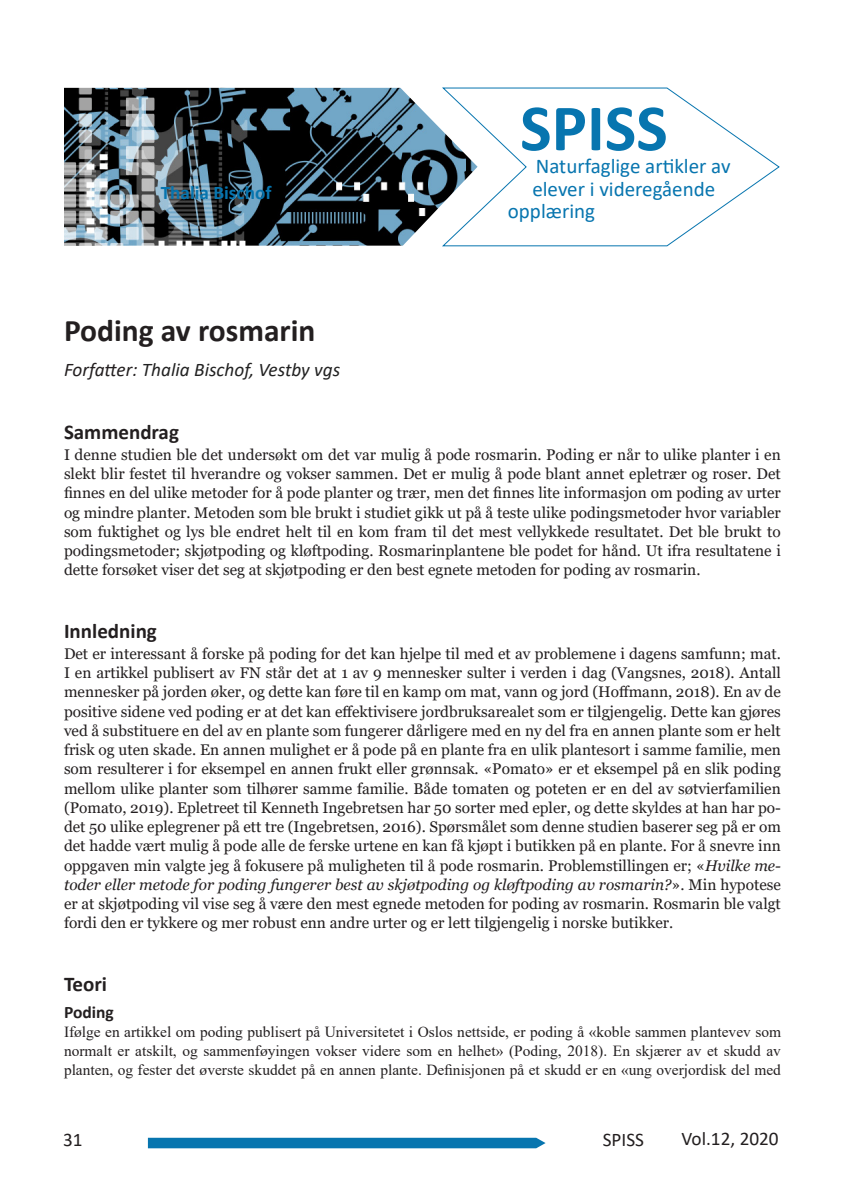
<style>
.page{position:relative;width:844px;height:1191px;background:#fff}
.page>*{position:absolute;margin:0;border:0;box-sizing:border-box;transform-origin:0 0}
.t1{font:700 66.5px "Calibri";color:#0775af}
.Tittel{font:700 31.5px "Calibri";color:#231f20}
.t2{font:21px "Calibri";color:#0775af}
.Mellomtittel_1{font:700 21px "Calibri";color:#231f20}
.Forfatternavn{font:italic 19.25px "Calibri";color:#222}
.t3{font:19.25px "Calibri";color:#231f20}
.Topptekst{font:700 19.25px "Calibri";color:#0775af}
.Mellomtittel_2{font:700 17.5px "Calibri";color:#231f20}
.Brødtekst_1{font:15.4px/19.2px "Georgia";color:#231f20;text-align:justify}
.Brødtekst_1-2{font:15.4px/19.2px "Times New Roman";color:#231f20;text-align:justify}
.s1{color:#231f20}
.s2{font-style:italic}
</style>
<div class="page">
<svg style="left:148px;top:1137px;width:397px;height:11px;background:#1a7fb5"></svg>
<img style="left:64px;top:88px;width:377px;height:158px">
<svg style="left:441px;top:87px;width:339px;height:160px"></svg>
<p class="Topptekst" style="left:161px;top:179px;width:112px">Thalia Bischof</p>
<p class="Tittel" style="left:64px;top:308px;width:253px">Poding av rosmarin</p>
<p class="Forfatternavn" style="left:64px;top:356px;width:278px"><span class="s1">Forfatter:</span> Thalia Bischof, Vestby vgs</p>
<p class="t1" style="left:520px;top:81px;width:149px">SPISS</p>
<p class="t2" style="left:535px;top:151px;width:196px">Naturfaglige artikler av</p>
<p class="t2" style="left:532px;top:174px;width:184px">elever i videregående</p>
<p class="t2" style="left:507px;top:197px;width:89px">opplæring</p>
<p class="Mellomtittel_1" style="left:64px;top:417px;width:116px">Sammendrag</p>
<p class="Brødtekst_1" style="left:64px;top:445px;width:718px">I denne studien ble det undersøkt om det var mulig å pode rosmarin. Poding er når to ulike planter i en slekt blir festet til hverandre og vokser sammen. Det er mulig å pode blant annet epletrær og roser. Det finnes en del ulike metoder for å pode planter og trær, men det finnes lite informasjon om poding av urter og mindre planter. Metoden som ble brukt i studiet gikk ut på å teste ulike podingsmetoder hvor variabler som fuktighet og lys ble endret helt til en kom fram til det mest vellykkede resultatet. Det ble brukt to podingsmetoder; skjøtpoding og kløftpoding. Rosmarinplantene ble podet for hånd. Ut ifra resultatene i dette forsøket viser det seg at skjøtpoding er den best egnete metoden for poding av rosmarin.</p>
<p class="Mellomtittel_1" style="left:64px;top:616px;width:94px">Innledning</p>
<p class="Brødtekst_1" style="left:64px;top:644px;width:718px">Det er interessant å forske på poding for det kan hjelpe til med et av problemene i dagens samfunn; mat.<br>I en artikkel publisert av FN står det at 1 av 9 mennesker sulter i verden i dag (Vangsnes, 2018). Antall mennesker på jorden øker, og dette kan føre til en kamp om mat, vann og jord (Hoffmann, 2018). En av de positive sidene ved poding er at det kan effektivisere jordbruksarealet som er tilgjengelig. Dette kan gjøres ved å substituere en del av en plante som fungerer dårligere med en ny del fra en annen plante som er helt frisk og uten skade. En annen mulighet er å pode på en plante fra en ulik plantesort i samme familie, men som resulterer i for eksempel en annen frukt eller grønnsak. «Pomato» er et eksempel på en slik poding mellom ulike planter som tilhører samme familie. Både tomaten og poteten er en del av søtvierfamilien (Pomato, 2019). Epletreet til Kenneth Ingebretsen har 50 sorter med epler, og dette skyldes at han har po&shy;det 50 ulike eplegrener på ett tre (Ingebretsen, 2016). Spørsmålet som denne studien baserer seg på er om det hadde vært mulig å pode alle de ferske urtene en kan få kjøpt i butikken på en plante. For å snevre inn oppgaven min valgte jeg å fokusere på muligheten til å pode rosmarin. Problemstillingen er; «<span class="s2">Hvilke me&shy;toder eller metode for poding fungerer best av skjøtpoding og kløftpoding av rosmarin?</span>». Min hypotese er at skjøtpoding vil vise seg å være den mest egnede metoden for poding av rosmarin. Rosmarin ble valgt fordi den er tykkere og mer robust enn andre urter og er lett tilgjengelig i norske butikker.</p>
<p class="Mellomtittel_1" style="left:64px;top:969px;width:45px">Teori</p>
<p class="Mellomtittel_2" style="left:64px;top:999px;width:51px">Poding</p>
<p class="Brødtekst_1-2" style="left:64px;top:1021px;width:718px">Ifølge en artikkel om poding publisert på Universitetet i Oslos nettside, er poding å «koble sammen plantevev som normalt er atskilt, og sammenføyingen vokser videre som en helhet» (Poding, 2018). En skjærer av et skudd av planten, og fester det øverste skuddet på en annen plante. Definisjonen på et skudd er en «ung overjordisk del med</p>
<p class="t3" style="left:63px;top:1126px;width:21px">31</p>
<p class="t3" style="left:602px;top:1126px;width:43px">SPISS</p>
<p class="t3" style="left:681px;top:1125px;width:99px">Vol.12, 2020</p>
</div>
